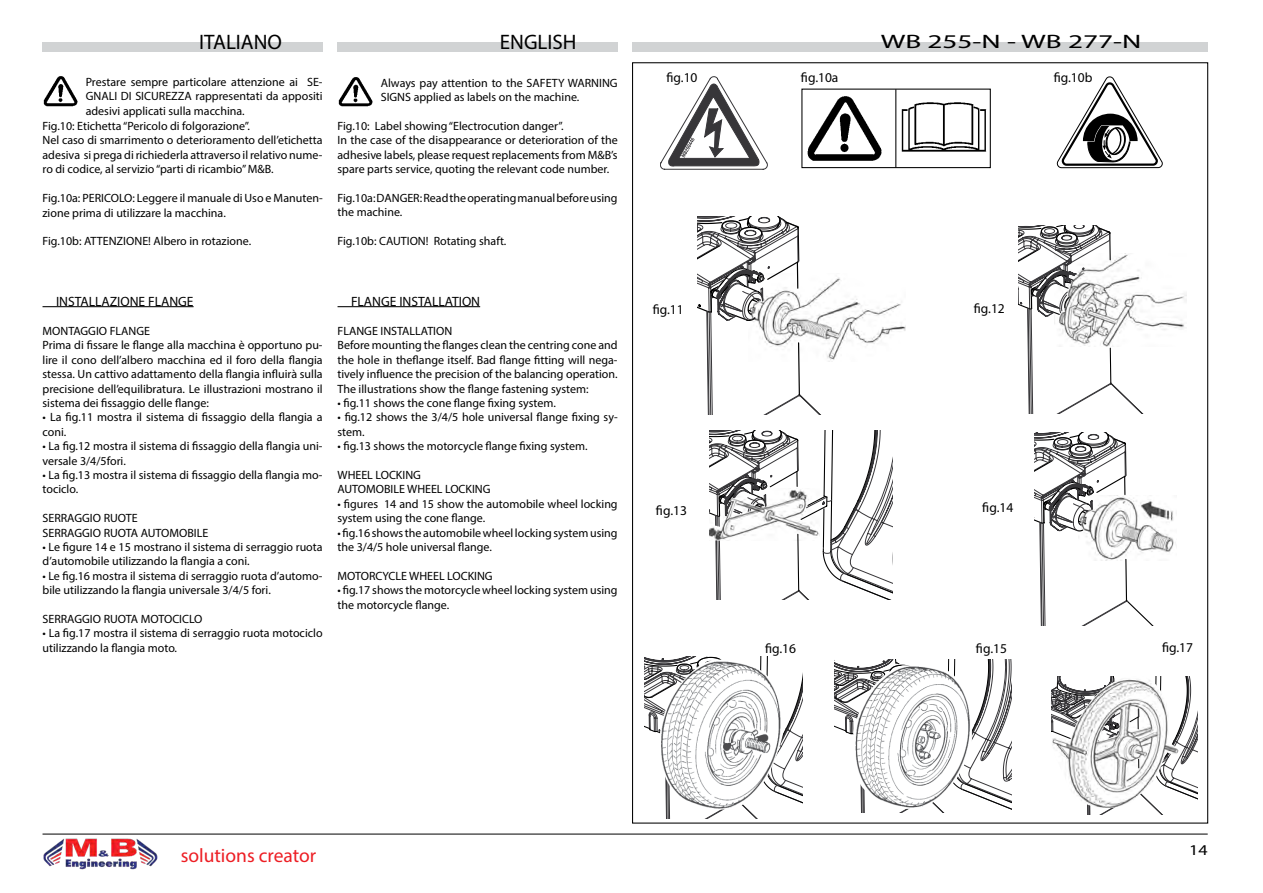
<style>
.page{position:relative;width:1263px;height:893px;background:#fff}
.page>*{position:absolute;margin:0;border:0;box-sizing:border-box;transform-origin:0 0}
.t1{font:21px "Myriad Pro";color:#000}
.t2{font:19.5px "Myriad Pro";color:#ed1e24}
.t3{font:19.5px "Myriad Pro";color:#000;scale:1.5 1}
.t4{font:15px "Myriad Pro";color:#000;scale:1.2 1}
.t5{font:13.5px "Myriad Pro";color:#000}
.t6{font:12px/14.4px "Myriad Pro";color:#000}
</style>
<div class="page">
<img style="left:43px;top:838px;width:114px;height:32px">
<hr style="left:43px;top:834px;width:1165px;height:1px;background:#000">
<div style="left:632px;top:43px;width:576px;height:9px;background:#d1d3d4"></div>
<div style="left:43px;top:43px;width:280px;height:9px;background:#d1d3d4"></div>
<div style="left:338px;top:43px;width:280px;height:9px;background:#d1d3d4"></div>
<hr style="left:43px;top:306px;width:151px;height:1px;background:#000">
<hr style="left:338px;top:306px;width:142px;height:1px;background:#000">
<img style="left:858px;top:303px;width:48px;height:41px">
<svg style="left:697px;top:216px;width:161px;height:199px"></svg>
<img style="left:1164px;top:294px;width:22px;height:36px">
<svg style="left:1019px;top:226px;width:145px;height:187px"></svg>
<svg style="left:709px;top:430px;width:183px;height:169px"></svg>
<svg style="left:1034px;top:432px;width:142px;height:194px"></svg>
<svg style="left:645px;top:657px;width:157px;height:161px"></svg>
<img style="left:660px;top:660px;width:125px;height:151px">
<svg style="left:834px;top:659px;width:177px;height:154px"></svg>
<img style="left:853px;top:665px;width:119px;height:144px">
<svg style="left:1052px;top:676px;width:145px;height:139px"></svg>
<svg style="left:660px;top:77px;width:107px;height:92px"></svg>
<img style="left:807px;top:96px;width:75px;height:65px">
<img style="left:901px;top:102px;width:85px;height:50px">
<div style="left:801px;top:89px;width:190px;height:79px;border:1px solid #000"></div>
<hr style="left:895px;top:89px;width:1px;height:79px;background:#000">
<img style="left:43px;top:76px;width:35px;height:30px">
<img style="left:338px;top:77px;width:35px;height:30px">
<svg style="left:1056px;top:76px;width:107px;height:92px"></svg>
<h1 class="t1" style="left:199px;top:29px;width:84px">ITALIANO</h1>
<h1 class="t1" style="left:500px;top:29px;width:78px">ENGLISH</h1>
<h2 class="t3" style="left:881px;top:30px;width:175px">WB 255-N - WB 277-N</h2>
<p class="t6" style="left:86px;top:75px;width:238px">Prestare sempre particolare attenzione ai SE-</p>
<p class="t6" style="left:86px;top:89px;width:238px">GNALI DI SICUREZZA rappresentati da appositi</p>
<p class="t6" style="left:86px;top:103px;width:160px">adesivi applicati sulla macchina.</p>
<p class="t6" style="left:43px;top:119px;width:209px">Fig.10: Etichetta “Pericolo di folgorazione”.</p>
<p class="t6" style="left:43px;top:133px;width:282px">Nel caso di smarrimento o deterioramento dell’etichetta</p>
<p class="t6" style="left:43px;top:147px;width:282px">adesiva si prega di richiederla attraverso il relativo nume-</p>
<p class="t6" style="left:43px;top:162px;width:233px">ro di codice, al servizio “parti di ricambio” M&amp;B.</p>
<p class="t6" style="left:43px;top:191px;width:282px">Fig.10a: PERICOLO: Leggere il manuale di Uso e Manuten&shy;zione prima di utilizzare la macchina.</p>
<p class="t6" style="left:43px;top:234px;width:210px">Fig.10b: ATTENZIONE! Albero in rotazione.</p>
<p class="t6" style="left:381px;top:75px;width:238px">Always pay attention to the SAFETY WARNING<br>SIGNS applied as labels on the machine.</p>
<p class="t6" style="left:338px;top:118px;width:282px">Fig.10: Label showing “Electrocution danger”.<br>In the case of the disappearance or deterioration of the adhesive labels, please request replacements from M&amp;B’s spare parts service, quoting the relevant code number.</p>
<p class="t6" style="left:338px;top:190px;width:282px">Fig.10a: DANGER: Read the operating manual before using the machine.</p>
<p class="t6" style="left:338px;top:234px;width:170px">Fig.10b: CAUTION! Rotating shaft.</p>
<p class="t5" style="left:56px;top:293px;width:139px">INSTALLAZIONE FLANGE</p>
<p class="t6" style="left:43px;top:324px;width:282px">MONTAGGIO FLANGE<br>Prima di fissare le flange alla macchina è opportuno pu&shy;lire il cono dell’albero macchina ed il foro della flangia stessa. Un cattivo adattamento della flangia influirà sulla precisione dell’equilibratura. Le illustrazioni mostrano il sistema dei fissaggio delle flange:</p>
<p class="t6" style="left:43px;top:410px;width:282px">• La fig.11 mostra il sistema di fissaggio della flangia a coni.</p>
<p class="t6" style="left:43px;top:439px;width:282px">• La fig.12 mostra il sistema di fissaggio della flangia uni&shy;versale 3/4/5fori.</p>
<p class="t6" style="left:43px;top:468px;width:282px">• La fig.13 mostra il sistema di fissaggio della flangia mo&shy;tociclo.</p>
<p class="t6" style="left:43px;top:511px;width:167px">SERRAGGIO RUOTE<br>SERRAGGIO RUOTA AUTOMOBILE</p>
<p class="t6" style="left:43px;top:540px;width:282px">• Le figure 14 e 15 mostrano il sistema di serraggio ruota d’automobile utilizzando la flangia a coni.</p>
<p class="t6" style="left:43px;top:568px;width:282px">• Le fig.16 mostra il sistema di serraggio ruota d’automo&shy;bile utilizzando la flangia universale 3/4/5 fori.</p>
<p class="t6" style="left:43px;top:612px;width:162px">SERRAGGIO RUOTA MOTOCICLO</p>
<p class="t6" style="left:43px;top:626px;width:282px">• La fig.17 mostra il sistema di serraggio ruota motociclo utilizzando la flangia moto.</p>
<p class="t5" style="left:351px;top:293px;width:131px">FLANGE INSTALLATION</p>
<p class="t6" style="left:338px;top:324px;width:282px">FLANGE INSTALLATION<br>Before mounting the flanges clean the centring cone and the hole in theflange itself. Bad flange fitting will nega&shy;tively influence the precision of the balancing operation.<br>The illustrations show the flange fastening system:</p>
<p class="t6" style="left:338px;top:396px;width:220px">• fig.11 shows the cone flange fixing system.</p>
<p class="t6" style="left:338px;top:410px;width:282px">• fig.12 shows the 3/4/5 hole universal flange fixing sy&shy;stem.</p>
<p class="t6" style="left:338px;top:439px;width:252px">• fig.13 shows the motorcycle flange fixing system.</p>
<p class="t6" style="left:338px;top:468px;width:155px">WHEEL LOCKING<br>AUTOMOBILE WHEEL LOCKING</p>
<p class="t6" style="left:338px;top:496px;width:282px">• figures 14 and 15 show the automobile wheel locking system using the cone flange.</p>
<p class="t6" style="left:338px;top:525px;width:282px">• fig.16 shows the automobile wheel locking system using the 3/4/5 hole universal flange.</p>
<p class="t6" style="left:338px;top:568px;width:157px">MOTORCYCLE WHEEL LOCKING</p>
<p class="t6" style="left:338px;top:583px;width:282px">• fig.17 shows the motorcycle wheel locking system using the motorcycle flange.</p>
<p class="t5" style="left:666px;top:69px;width:33px">fig.10</p>
<p class="t5" style="left:801px;top:69px;width:39px">fig.10a</p>
<p class="t5" style="left:1054px;top:69px;width:40px">fig.10b</p>
<p class="t5" style="left:653px;top:302px;width:33px">fig.11</p>
<p class="t5" style="left:974px;top:300px;width:33px">fig.12</p>
<p class="t5" style="left:656px;top:502px;width:33px">fig.13</p>
<p class="t5" style="left:982px;top:499px;width:33px">fig.14</p>
<p class="t5" style="left:765px;top:640px;width:33px">fig.16</p>
<p class="t5" style="left:976px;top:640px;width:33px">fig.15</p>
<p class="t5" style="left:1162px;top:639px;width:33px">fig.17</p>
<h2 class="t2" style="left:181px;top:843px;width:137px">solutions creator</h2>
<p class="t4" style="left:1189px;top:841px;width:17px">14</p>
</div>
